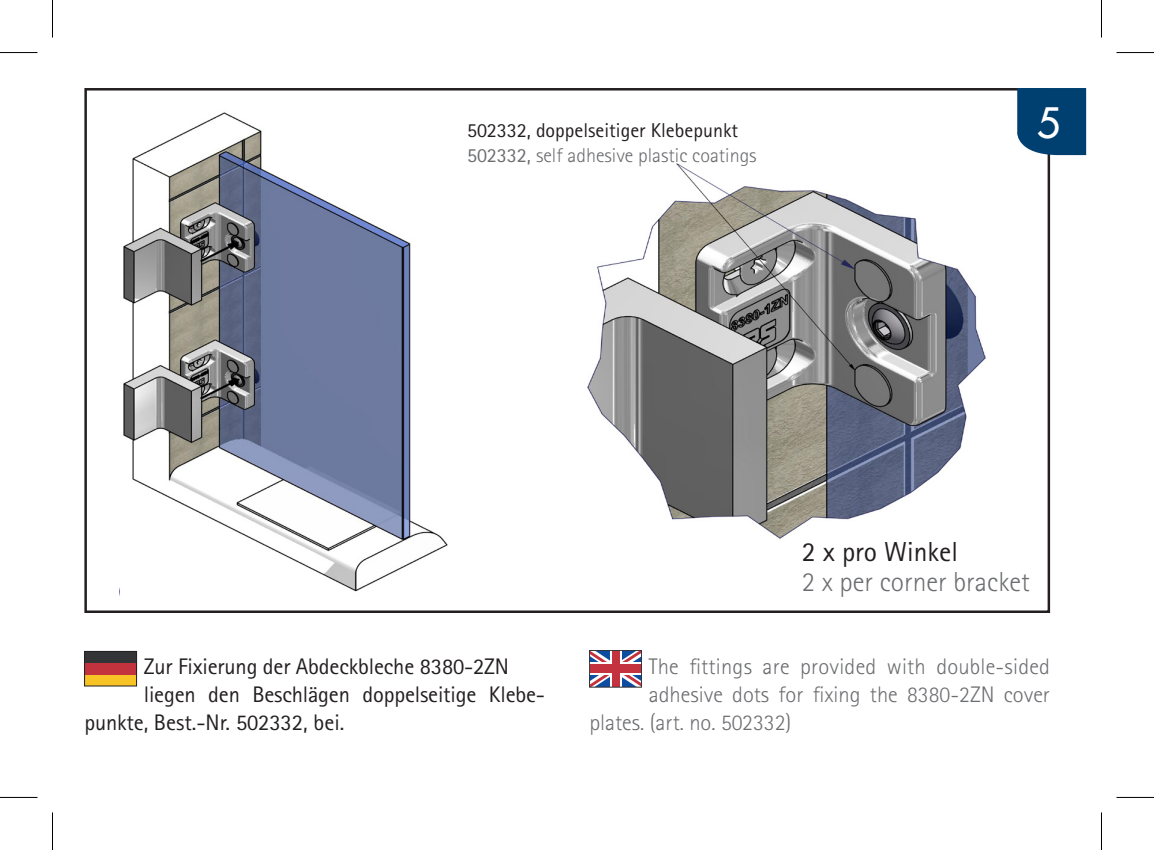
<style>
.page{position:relative;width:1154px;height:850px;background:#fff}
.page>*{position:absolute;margin:0;border:0;box-sizing:border-box;transform-origin:0 0}
.t1{font:40.75px "Futura";color:#fff}
.t2{font:300 27.5px "Rotis Sans Serif";color:#6c6d70}
.t3{font:27.5px "Rotis Sans Serif";color:#231f20}
.t4{font:22.5px "Rotis Sans Serif";letter-spacing:-.01em;color:#231f20}
.t5{font:300 22.5px "Rotis Sans Serif";color:#6c6d70}
.t6{font:20px/25px "Rotis Sans Serif";color:#231f20}
.s1{color:#6c6d70}
.s2{font-weight:300;color:#6c6d70}
</style>
<div class="page">
<img style="left:123px;top:112px;width:325px;height:480px">
<div style="left:1017px;top:88px;width:69px;height:67px;background:#004071"></div>
<svg style="left:591px;top:652px;width:49px;height:32px"></svg>
<svg style="left:610px;top:652px;width:11px;height:32px"></svg>
<svg style="left:591px;top:662px;width:49px;height:12px"></svg>
<div style="left:612px;top:650px;width:7px;height:36px;background:#c3323e"></div>
<div style="left:590px;top:664px;width:51px;height:8px;background:#c3323e"></div>
<div style="left:589px;top:650px;width:53px;height:36px;border:1px solid #323436"></div>
<div style="left:85px;top:674px;width:52px;height:11px;background:#f8c425"></div>
<div style="left:85px;top:662px;width:52px;height:12px;background:#c2333e"></div>
<div style="left:85px;top:651px;width:52px;height:11px;background:#323436"></div>
<div style="left:84px;top:651px;width:53px;height:34px;border:1px solid #231f20"></div>
<img style="left:587px;top:163px;width:399px;height:376px">
<hr style="left:0;top:52px;width:38px;height:1px;background:#000">
<hr style="left:1116px;top:52px;width:38px;height:1px;background:#000">
<hr style="left:0;top:796px;width:38px;height:1px;background:#000">
<hr style="left:1116px;top:796px;width:38px;height:1px;background:#000">
<hr style="left:52px;top:0;width:1px;height:38px;background:#000">
<hr style="left:52px;top:812px;width:1px;height:37px;background:#000">
<hr style="left:1101px;top:0;width:1px;height:38px;background:#000">
<hr style="left:1101px;top:812px;width:1px;height:37px;background:#000">
<p class="t6" style="left:467px;top:117px;width:291px">502332, doppelseitiger Klebepunkt<br><span class="s1">502332,</span> <span class="s2">self adhesive plastic coatings</span></p>
<h1 class="t1" style="left:1037px;top:96px;width:25px">5</h1>
<p class="t3" style="left:802px;top:535px;width:158px">2 x pro Winkel</p>
<p class="t2" style="left:802px;top:566px;width:230px">2 x per corner bracket</p>
<p class="t4" style="left:144px;top:653px;width:367px">Zur Fixierung der Abdeckbleche 8380-2ZN</p>
<p class="t4" style="left:144px;top:680px;width:403px">liegen den Beschlägen doppelseitige Klebe-</p>
<p class="t4" style="left:84px;top:708px;width:261px">punkte, Best.-Nr. 502332, bei.</p>
<p class="t5" style="left:649px;top:653px;width:403px">The fittings are provided with double-sided</p>
<p class="t5" style="left:649px;top:681px;width:403px">adhesive dots for fixing the 8380-2ZN cover</p>
<p class="t5" style="left:589px;top:708px;width:203px">plates. (art. no. 502332)</p>
</div>
